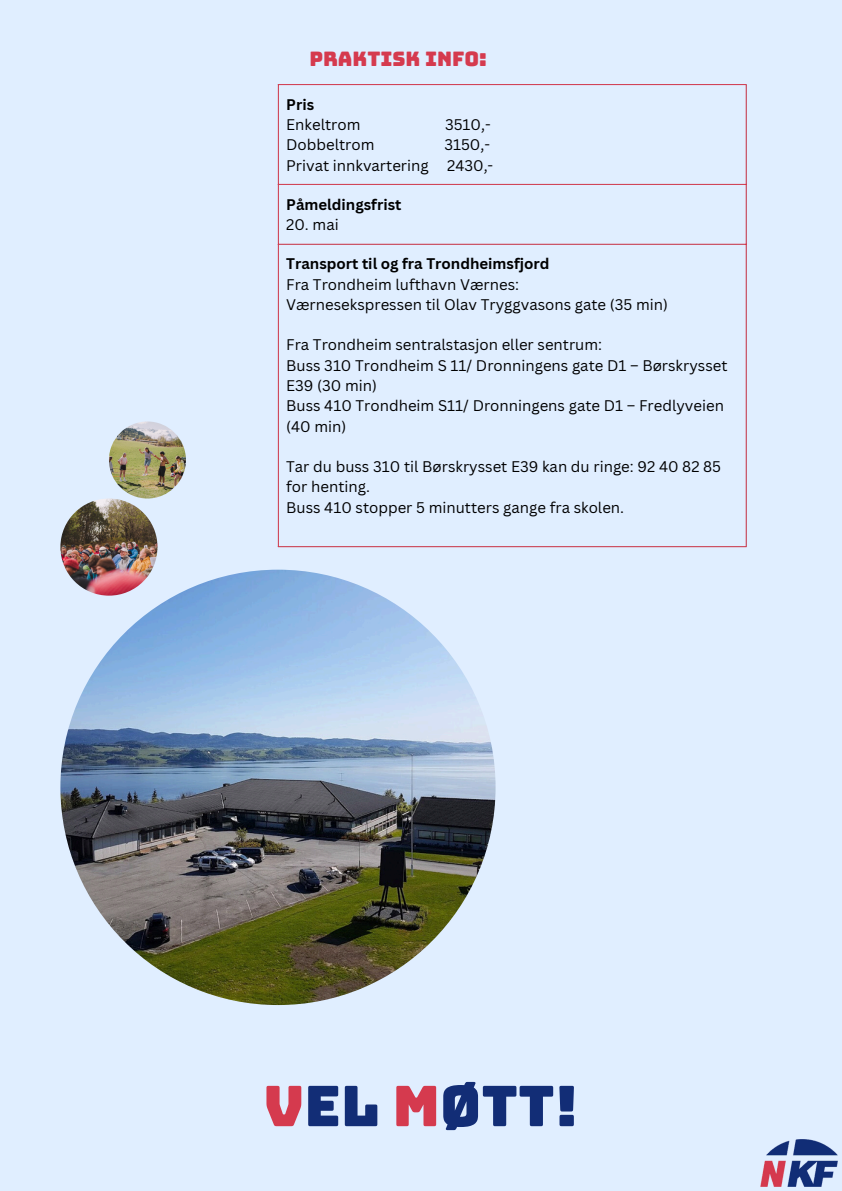
<style>
.page{position:relative;width:842px;height:1191px;background:#fff}
.page>*{position:absolute;margin:0;border:0;box-sizing:border-box;transform-origin:0 0}
.t1{font:56px "Bungee";color:#122d76}
.t2{font:20px "Bungee";color:#d53a4e}
.t3{font:15px/20.2px "Canva Sans";color:#000}
.t4{font:700 15px "Canva Sans";color:#000}
.s1{color:#d53a4e}
</style>
<div class="page">
<div style="left:0;top:0;width:842px;height:1190px;background:#e0eeff"></div>
<img style="left:60px;top:498px;width:97px;height:97px;border-radius:50%">
<img style="left:109px;top:421px;width:77px;height:77px;border-radius:50%">
<img style="left:760px;top:1139px;width:78px;height:48px">
<img style="left:60px;top:569px;width:436px;height:435px;border-radius:50%">
<svg style="left:279px;top:85px;width:467px;height:461px"></svg>
<hr style="left:278px;top:85px;width:1px;height:461px;background:#d53a4e">
<hr style="left:746px;top:85px;width:1px;height:461px;background:#d53a4e">
<hr style="left:278px;top:84px;width:469px;height:1px;background:#d53a4e">
<hr style="left:278px;top:184px;width:469px;height:1px;background:#d53a4e">
<hr style="left:278px;top:244px;width:469px;height:1px;background:#d53a4e">
<hr style="left:278px;top:546px;width:469px;height:1px;background:#d53a4e">
<p class="t2" style="left:309px;top:49px;width:179px">PRAKTISK INFO:</p>
<p class="t4" style="left:286px;top:94px;width:29px">Pris</p>
<p class="t3" style="left:286px;top:114px;width:76px">Enkeltrom</p>
<p class="t3" style="left:445px;top:114px;width:47px">3510,-</p>
<p class="t3" style="left:286px;top:134px;width:90px">Dobbeltrom</p>
<p class="t3" style="left:444px;top:134px;width:47px">3150,-</p>
<p class="t3" style="left:286px;top:154px;width:209px">Privat innkvartering 2430,-</p>
<p class="t4" style="left:286px;top:193px;width:117px">Påmeldingsfrist</p>
<p class="t3" style="left:286px;top:214px;width:54px">20. mai</p>
<p class="t4" style="left:286px;top:253px;width:265px">Transport til og fra Trondheimsfjord</p>
<p class="t3" style="left:286px;top:274px;width:234px">Fra Trondheim lufthavn Værnes:</p>
<p class="t3" style="left:286px;top:294px;width:383px">Værnesekspressen til Olav Tryggvasons gate (35 min)</p>
<p class="t3" style="left:286px;top:334px;width:317px">Fra Trondheim sentralstasjon eller sentrum:</p>
<p class="t3" style="left:286px;top:355px;width:443px">Buss 310 Trondheim S 11/ Dronningens gate D1 – Børskrysset<br>E39 (30 min)</p>
<p class="t3" style="left:286px;top:395px;width:439px">Buss 410 Trondheim S11/ Dronningens gate D1 – Fredlyveien (40 min)</p>
<h1 class="t3" style="left:286px;top:456px;width:436px">Tar du buss 310 til Børskrysset E39 kan du ringe: 92 40 82 85 for henting.</h1>
<p class="t3" style="left:286px;top:496px;width:339px">Buss 410 stopper 5 minutters gange fra skolen.</p>
<p class="t1" style="left:263px;top:1077px;width:317px"><span class="s1">V</span>EL <span class="s1">M</span>ØTT!</p>
</div>
